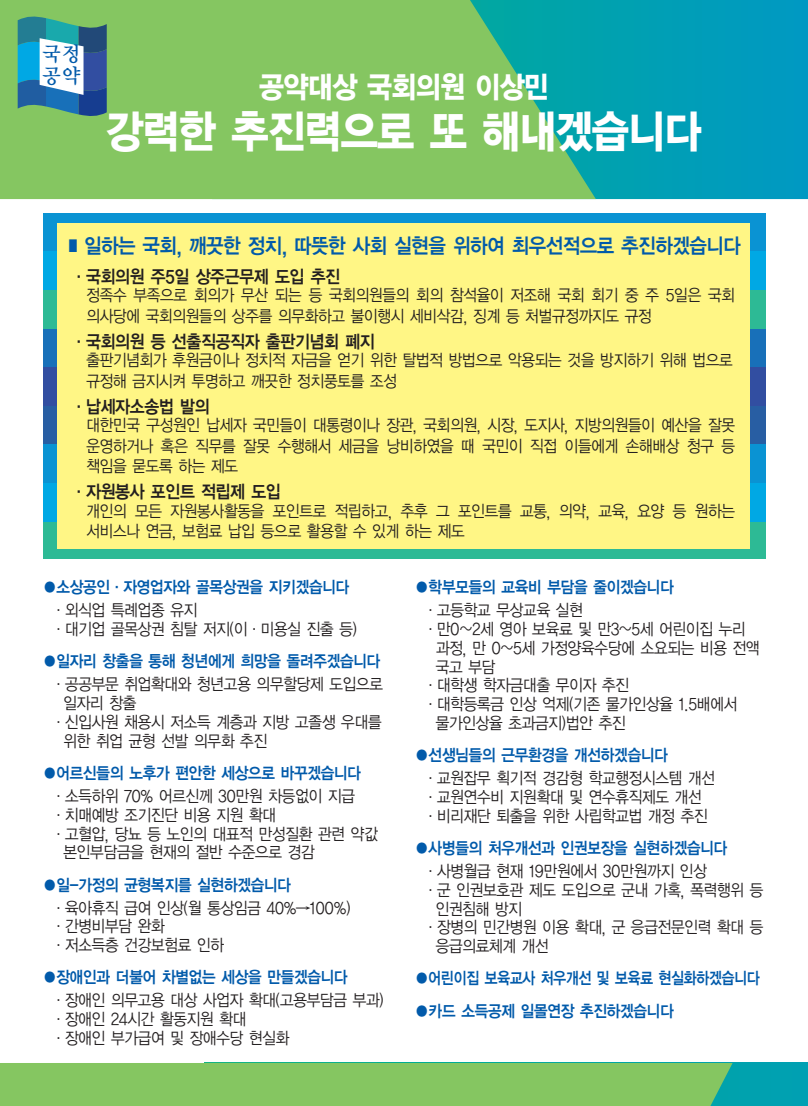
<style>
.page{position:relative;width:808px;height:1106px;background:#fff}
.page>*{position:absolute;margin:0;border:0;box-sizing:border-box;transform-origin:0 0}
.t1{font:45px "YGO16";letter-spacing:-.1em;color:#fff;scale:.9 1}
.t2{font:30px "YGO16";letter-spacing:-.1em;color:#fff;scale:.9 1}
.t3{font:21px "YGO14";letter-spacing:-.1em;color:#015aaa;scale:.6 1}
.t4{font:20.7px/22.5px "Y Mj O14";color:#015aaa;scale:.95 1}
.t5{font:18px "YGO14";letter-spacing:-.1em;color:#231f20;scale:.9 1}
.t6{font:16.5px/18.8px "YGO12";letter-spacing:-.1em;color:#231f20;scale:.9 1}
.t7{font:16.5px "YGO14";letter-spacing:-.1em;color:#015aaa;scale:.9 1}
.t8{font:16.5px "YGO14";letter-spacing:-.1em;color:#015aaa;scale:.85 1}
.s1{font-family:"YGO12"}
</style>
<div class="page">
<div style="left:204px;top:1063px;width:604px;height:43px;background:#00a1b0"></div>
<div style="left:0;top:1063px;width:732px;height:43px;background:#85c661"></div>
<svg style="left:596px;top:0;width:212px;height:199px;background:#009db8"></svg>
<svg style="left:0;top:0;width:596px;height:199px;background:#75c169"></svg>
<div style="left:43px;top:213px;width:722px;height:38px;background:#0a93d3"></div>
<div style="left:43px;top:251px;width:722px;height:39px;background:#00a8e4"></div>
<div style="left:43px;top:290px;width:722px;height:39px;background:#2dba95"></div>
<div style="left:43px;top:329px;width:722px;height:38px;background:#1870b9"></div>
<div style="left:43px;top:367px;width:722px;height:39px;background:#324ea1"></div>
<div style="left:43px;top:406px;width:722px;height:39px;background:#285ea3"></div>
<div style="left:43px;top:444px;width:722px;height:39px;background:#0a93d3"></div>
<div style="left:43px;top:483px;width:722px;height:39px;background:#00a8e4"></div>
<div style="left:43px;top:522px;width:722px;height:36px;background:#2dba95"></div>
<div style="left:57px;top:223px;width:693px;height:326px;background:#fff685"></div>
<svg style="left:18px;top:17px;width:89px;height:99px"></svg>
<p class="t4" style="left:42px;top:42px;width:43px">국정 공약</p>
<h2 class="t2" style="left:258px;top:68px;width:325px">공약대상 국회의원 이상민</h2>
<h1 class="t1" style="left:104px;top:103px;width:667px">강력한 추진력으로 또 해내겠습니다</h1>
<p class="t3" style="left:67px;top:232px;width:1126px">■ 일하는 국회, 깨끗한 정치, 따뜻한 사회 실현을 위하여 최우선적으로 추진하겠습니다</p>
<p class="t5" style="left:71px;top:265px;width:301px">·국회의원 주5일 상주근무제 도입 추진</p>
<p class="t6" style="left:86px;top:285px;width:723px;line-height:20.2px">정족수 부족으로 회의가 무산 되는 등 국회의원들의 회의 참석율이 저조해 국회 회기 중 주 5일은 국회 의사당에 국회의원들의 상주를 의무화하고 불이행시 세비삭감, 징계 등 처벌규정까지도 규정</p>
<p class="t5" style="left:71px;top:330px;width:340px">·국회의원 등 선출직공직자 출판기념회 폐지</p>
<p class="t6" style="left:86px;top:350px;width:721px;line-height:20.2px">출판기념회가 후원금이나 정치적 자금을 얻기 위한 탈법적 방법으로 악용되는 것을 방지하기 위해 법으로 규정해 금지시켜 투명하고 깨끗한 정치풍토를 조성</p>
<p class="t5" style="left:71px;top:395px;width:156px">·납세자소송법 발의</p>
<p class="t6" style="left:86px;top:415px;width:724px;line-height:20.2px;text-align:justify">대한민국 구성원인 납세자 국민들이 대통령이나 장관, 국회의원, 시장, 도지사, 지방의원들이 예산을 잘못 운영하거나 혹은 직무를 잘못 수행해서 세금을 낭비하였을 때 국민이 직접 이들에게 손해배상 청구 등 책임을 묻도록 하는 제도</p>
<p class="t5" style="left:71px;top:480px;width:235px">·자원봉사 포인트 적립제 도입</p>
<p class="t6" style="left:86px;top:500px;width:724px;line-height:20.2px">개인의 모든 자원봉사활동을 포인트로 적립하고, 추후 그 포인트를 교통, 의약, 교육, 요양 등 원하는 서비스나 연금, 보험료 납입 등으로 활용할 수 있게 하는 제도</p>
<p class="t7" style="left:43px;top:577px;width:343px"><span class="s1">●</span>소상공인·자영업자와 골목상권을 지키겠습니다</p>
<p class="t6" style="left:51px;top:601px;width:342px">·외식업 특례업종 유지<br>·대기업 골목상권 침탈 저지(이·미용실 진출 등)</p>
<p class="t7" style="left:43px;top:651px;width:378px"><span class="s1">●</span>일자리 창출을 통해 청년에게 희망을 돌려주겠습니다</p>
<p class="t6" style="left:51px;top:675px;width:371px">·공공부문 취업확대와 청년고용 의무할당제 도입으로</p>
<p class="t6" style="left:63px;top:694px;width:84px">일자리 창출</p>
<p class="t6" style="left:51px;top:712px;width:369px">·신입사원 채용시 저소득 계층과 지방 고졸생 우대를</p>
<p class="t6" style="left:63px;top:731px;width:229px">위한 취업 균형 선발 의무화 추진</p>
<p class="t7" style="left:43px;top:762px;width:356px"><span class="s1">●</span>어르신들의 노후가 편안한 세상으로 바꾸겠습니다</p>
<p class="t6" style="left:51px;top:786px;width:340px">·소득하위 70% 어르신께 30만원 차등없이 지급</p>
<p class="t6" style="left:51px;top:805px;width:252px">·치매예방 조기진단 비용 지원 확대</p>
<p class="t6" style="left:51px;top:824px;width:365px">·고혈압, 당뇨 등 노인의 대표적 만성질환 관련 약값</p>
<p class="t6" style="left:63px;top:843px;width:282px">본인부담금을 현재의 절반 수준으로 경감</p>
<p class="t7" style="left:43px;top:874px;width:278px"><span class="s1">●</span>일-가정의 균형복지를 실현하겠습니다</p>
<p class="t6" style="left:51px;top:898px;width:335px">·육아휴직 급여 인상(월 통상임금 40%→100%) ·간병비부담 완화<br>·저소득층 건강보험료 인하</p>
<p class="t7" style="left:43px;top:967px;width:341px"><span class="s1">●</span>장애인과 더불어 차별없는 세상을 만들겠습니다</p>
<p class="t6" style="left:51px;top:991px;width:372px">·장애인 의무고용 대상 사업자 확대(고용부담금 부과) ·장애인 24시간 활동지원 확대<br>·장애인 부가급여 및 장애수당 현실화</p>
<p class="t7" style="left:415px;top:577px;width:290px"><span class="s1">●</span>학부모들의 교육비 부담을 줄이겠습니다</p>
<p class="t6" style="left:423px;top:601px;width:180px">·고등학교 무상교육 실현</p>
<p class="t6" style="left:423px;top:620px;width:361px">·만0~2세 영아 보육료 및 만3~5세 어린이집 누리</p>
<p class="t6" style="left:435px;top:638px;width:362px">과정, 만 0~5세 가정양육수당에 소요되는 비용 전액</p>
<p class="t6" style="left:435px;top:657px;width:69px">국고 부담</p>
<p class="t6" style="left:423px;top:676px;width:231px">·대학생 학자금대출 무이자 추진</p>
<p class="t6" style="left:423px;top:695px;width:351px">·대학등록금 인상 억제(기존 물가인상율 1.5배에서</p>
<p class="t6" style="left:435px;top:713px;width:214px">물가인상율 초과금지)법안 추진</p>
<p class="t7" style="left:415px;top:745px;width:284px"><span class="s1">●</span>선생님들의 근무환경을 개선하겠습니다</p>
<p class="t6" style="left:423px;top:769px;width:327px">·교원잡무 획기적 경감형 학교행정시스템 개선 ·교원연수비 지원확대 및 연수휴직제도 개선 ·비리재단 퇴출을 위한 사립학교법 개정 추진</p>
<p class="t7" style="left:415px;top:837px;width:350px"><span class="s1">●</span>사병들의 처우개선과 인권보장을 실현하겠습니다</p>
<p class="t6" style="left:423px;top:861px;width:317px">·사병월급 현재 19만원에서 30만원까지 인상</p>
<p class="t6" style="left:423px;top:880px;width:380px">·군 인권보호관 제도 도입으로 군내 가혹, 폭력행위 등</p>
<p class="t6" style="left:435px;top:899px;width:99px">인권침해 방지</p>
<p class="t6" style="left:423px;top:918px;width:380px">·장병의 민간병원 이용 확대, 군 응급전문인력 확대 등</p>
<p class="t6" style="left:435px;top:936px;width:129px">응급의료체계 개선</p>
<p class="t8" style="left:415px;top:968px;width:408px"><span class="s1">●</span>어린이집 보육교사 처우개선 및 보육료 현실화하겠습니다</p>
<p class="t7" style="left:415px;top:1000px;width:290px">●카드 소득공제 일몰연장 추진하겠습니다</p>
</div>
